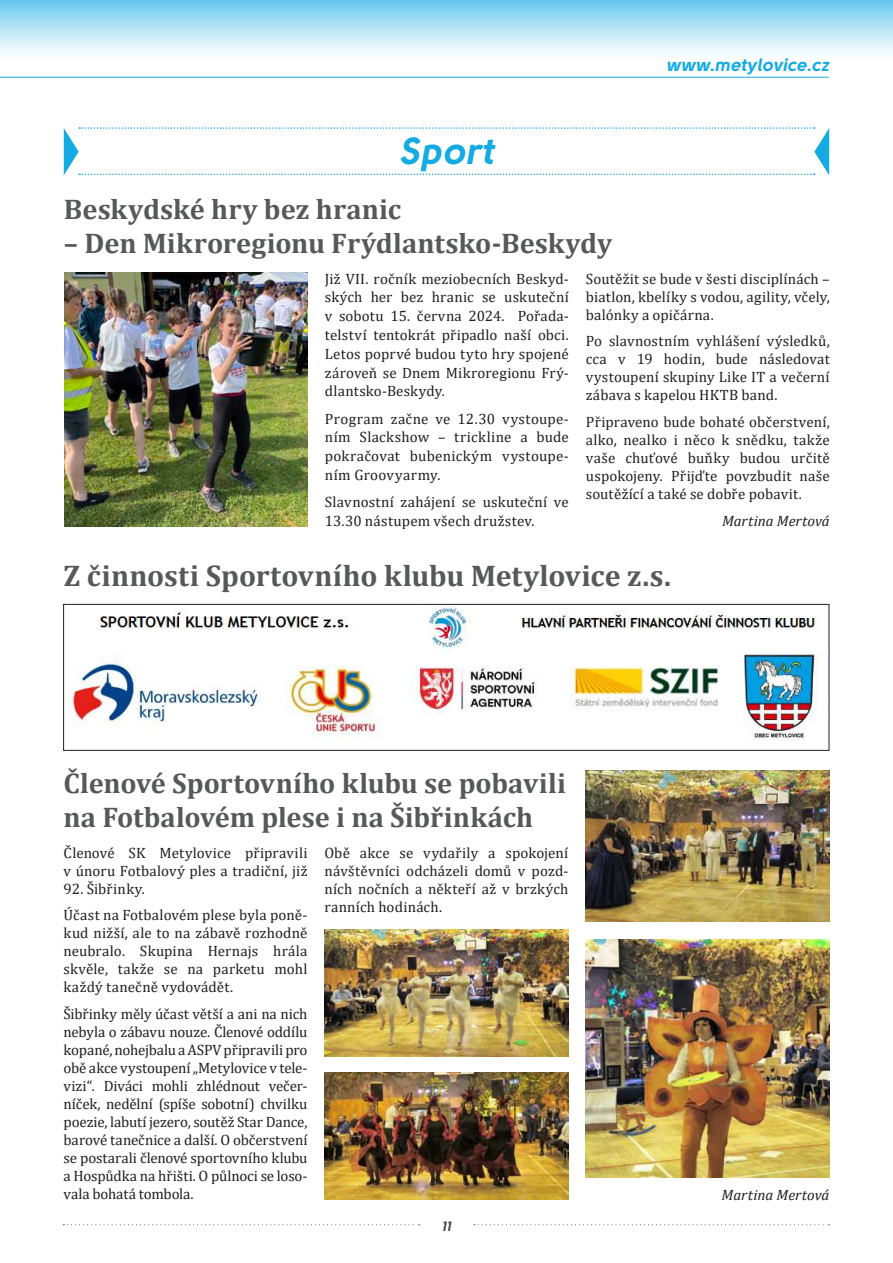
<style>
.page{position:relative;width:893px;height:1263px;background:#fff}
.page>*{position:absolute;margin:0;border:0;box-sizing:border-box;transform-origin:0 0}
.t1{font:37.5px "Solomon Sans Bold Italic";color:#14abe3}
.t2{font:700 30px "Cambria";letter-spacing:-.005em;color:#57585a}
.t3{font:700 28.5px/34.2px "Cambria";color:#57585a}
.t4{font:18px "Solomon Sans Bold Italic";letter-spacing:.01em;color:#14abe3}
.t5{font:15px/18px "Cambria";letter-spacing:.01em;color:#231f20;text-align:justify}
.t6{font:italic 15px "Cambria";letter-spacing:-.005em;color:#231f20}
.t7{font:13.5px "Solomon Sans Bold Italic";color:#444647}
</style>
<div class="page">
<div style="left:0;top:0;width:893px;height:77px;background:linear-gradient(to bottom,#74cdee,#fff)"></div>
<svg style="left:63px;top:1224px;width:357px;height:1px"></svg>
<svg style="left:474px;top:1224px;width:355px;height:1px"></svg>
<hr style="left:0;top:77px;width:828px;height:1px;background:#13ace3">
<svg style="left:64px;top:127px;width:765px;height:48px"></svg>
<img style="left:64px;top:272px;width:244px;height:254px">
<img style="left:71px;top:606px;width:748px;height:135px">
<div style="left:63px;top:604px;width:766px;height:146px;border:1px solid #231f20"></div>
<img style="left:325px;top:929px;width:243px;height:127px">
<img style="left:325px;top:1072px;width:243px;height:127px">
<img style="left:586px;top:771px;width:244px;height:150px">
<img style="left:585px;top:939px;width:245px;height:238px">
<h1 class="t1" style="left:399px;top:129px;width:98px">sport</h1>
<p class="t4" style="left:666px;top:58px;width:164px">www.metylovice.cz</p>
<h3 class="t3" style="left:64px;top:191px;width:339px">Beskydské hry bez hranic</h3>
<h3 class="t3" style="left:64px;top:225px;width:550px">– Den Mikroregionu Frýdlantsko-Beskydy</h3>
<p class="t5" style="left:325px;top:269px;width:245px;line-height:18.8px">Již VII. ročník meziobecních Beskyd&shy;ských her bez hranic se uskuteční v sobotu 15. června 2024. Pořada&shy;telství tentokrát připadlo naší obci.<br>Letos poprvé budou tyto hry spojené zároveň se Dnem Mikroregionu Frý&shy;dlantsko-Beskydy.</p>
<p class="t5" style="left:325px;top:409px;width:245px;line-height:18.8px">Program začne ve 12.30 vystoupe&shy;ním Slackshow – trickline a bude pokračovat bubenickým vystoupe&shy;ním Groovyarmy.</p>
<p class="t5" style="left:325px;top:493px;width:245px;line-height:18.8px">Slavnostní zahájení se uskuteční ve<br>13.30 nástupem všech družstev.</p>
<p class="t5" style="left:586px;top:269px;width:245px">Soutěžit se bude v šesti disciplínách – biatlon, kbelíky s vodou, agility, včely, balónky a opičárna.</p>
<p class="t5" style="left:586px;top:332px;width:245px">Po slavnostním vyhlášení výsledků, cca v 19 hodin, bude následovat vystoupení skupiny Like IT a večerní zábava s kapelou HKTB band.</p>
<p class="t5" style="left:586px;top:413px;width:245px">Připraveno bude bohaté občerstvení, alko, nealko i něco k snědku, takže vaše chuťové buňky budou určitě uspokojeny. Přijďte povzbudit naše soutěžící a také se dobře pobavit.</p>
<p class="t6" style="left:722px;top:510px;width:109px">Martina Mertová</p>
<h2 class="t2" style="left:63px;top:554px;width:609px">Z činnosti Sportovního klubu Metylovice z.s.</h2>
<h3 class="t3" style="left:64px;top:765px;width:504px">členové Sportovního klubu se pobavili na Fotbalovém plese i na Šibřinkách</h3>
<p class="t5" style="left:64px;top:844px;width:245px">Členové SK Metylovice připravili v únoru Fotbalový ples a tradiční, již</p>
<p class="t5" style="left:64px;top:875px;width:245px;line-height:26.5px">92. Šibřinky.<br>Účast na Fotbalovém plese byla poně-</p>
<p class="t5" style="left:64px;top:924px;width:245px">kud nižší, ale to na zábavě rozhodně neubralo. Skupina Hernajs hrála skvěle, takže se na parketu mohl každý tanečně vydovádět.</p>
<p class="t5" style="left:64px;top:1005px;width:245px">Šibřinky měly účast větší a ani na nich nebyla o zábavu nouze. Členové oddílu kopané, nohejbalu a ASPV připravili pro obě akce vystoupení „Metylovice v tele&shy;vizi“. Diváci mohli zhlédnout večer&shy;níček, nedělní (spíše sobotní) chvilku poezie, labutí jezero, soutěž Star Dance, barové tanečnice a další. O občerstvení se postarali členové sportovního klubu a Hospůdka na hřišti. O půlnoci se loso&shy;vala bohatá tombola.</p>
<p class="t5" style="left:324px;top:844px;width:245px">Obě akce se vydařily a spokojení návštěvníci odcházeli domů v pozd&shy;ních nočních a někteří až v brzkých ranních hodinách.</p>
<p class="t7" style="left:442px;top:1218px;width:10px">11</p>
<p class="t6" style="left:722px;top:1184px;width:109px">Martina Mertová</p>
</div>
